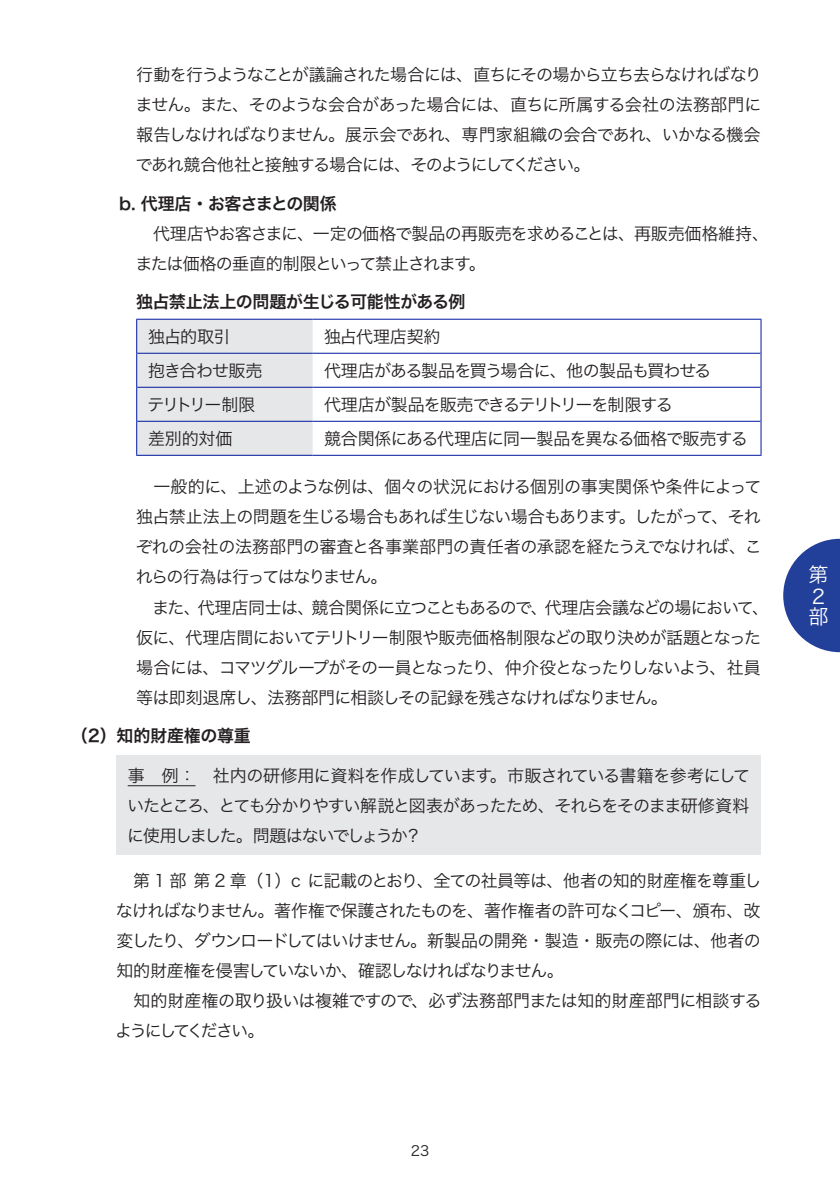
<style>
.page{position:relative;width:840px;height:1191px;background:#fff}
.page>*{position:absolute;margin:0;border:0;box-sizing:border-box;transform-origin:0 0}
.t1{font:20px/20.6px "Hira Kaku Pro W3";color:#fff}
.t2{font:17px/30px "Hira Kaku Pro W3";letter-spacing:-.05em;color:#231f20}
.t3{font:17px "Hira Kaku Pro W6";letter-spacing:-.025em;color:#231f20}
.t4{font:17px "Hira Kaku Pro W3";letter-spacing:-.01em;color:#231f20}
.t5{font:17px "Hira Kaku Pro W3";letter-spacing:-.125em;color:#231f20}
.t6{font:14px "Hira Kaku Pro W3";color:#231f20}
</style>
<div class="page">
<svg style="left:783px;top:539px;width:56px;height:113px"></svg>
<div style="left:137px;top:320px;width:175px;height:135px;background:#e6e7e9"></div>
<hr style="left:136px;top:319px;width:176px;height:1px;background:#00199f">
<hr style="left:136px;top:320px;width:1px;height:33px;background:#00199f">
<hr style="left:312px;top:319px;width:449px;height:1px;background:#00199f">
<hr style="left:760px;top:320px;width:1px;height:33px;background:#00199f">
<hr style="left:136px;top:353px;width:1px;height:34px;background:#00199f">
<hr style="left:760px;top:353px;width:1px;height:34px;background:#00199f">
<hr style="left:136px;top:387px;width:1px;height:34px;background:#00199f">
<hr style="left:760px;top:387px;width:1px;height:34px;background:#00199f">
<hr style="left:136px;top:421px;width:1px;height:34px;background:#00199f">
<hr style="left:760px;top:421px;width:1px;height:34px;background:#00199f">
<hr style="left:136px;top:455px;width:176px;height:1px;background:#00199f">
<hr style="left:312px;top:455px;width:449px;height:1px;background:#00199f">
<hr style="left:137px;top:353px;width:175px;height:1px;background:#00199f">
<hr style="left:312px;top:353px;width:448px;height:1px;background:#00199f">
<hr style="left:137px;top:387px;width:175px;height:1px;background:#00199f">
<hr style="left:312px;top:387px;width:448px;height:1px;background:#00199f">
<hr style="left:137px;top:421px;width:175px;height:1px;background:#00199f">
<hr style="left:312px;top:421px;width:448px;height:1px;background:#00199f">
<div style="left:116px;top:755px;width:644px;height:100px;background:#e6e7e9"></div>
<hr style="left:128px;top:785px;width:67px;height:1px;background:#231f20">
<p class="t2" style="left:135px;top:58px;width:627px;text-align:justify">行動を行うようなことが議論された場合には、直ちにその場から立ち去らなければなりません。また、そのような会合があった場合には、直ちに所属する会社の法務部門に報告しなければなりません。展示会であれ、専門家組織の会合であれ、いかなる機会であれ競合他社と接触する場合には、そのようにしてください。</p>
<p class="t3" style="left:119px;top:188px;width:219px">b. 代理店・お客さまとの関係</p>
<p class="t2" style="left:135px;top:217px;width:634px">　代理店やお客さまに、一定の価格で製品の再販売を求めることは、再販売価格維持、または価格の垂直的制限といって禁止されます。</p>
<p class="t3" style="left:136px;top:286px;width:330px">独占禁止法上の問題が生じる可能性がある例</p>
<p class="t2" style="left:148px;top:320px;width:84px">独占的取引</p>
<p class="t4" style="left:324px;top:321px;width:118px">独占代理店契約</p>
<p class="t2" style="left:148px;top:354px;width:116px">抱き合わせ販売</p>
<p class="t2" style="left:324px;top:354px;width:388px">代理店がある製品を買う場合に、他の製品も買わせる</p>
<p class="t5" style="left:147px;top:389px;width:109px">テリトリー制限</p>
<p class="t2" style="left:324px;top:388px;width:350px">代理店が製品を販売できるテリトリーを制限する</p>
<p class="t2" style="left:148px;top:422px;width:86px">差別的対価</p>
<p class="t2" style="left:324px;top:422px;width:425px">競合関係にある代理店に同一製品を異なる価格で販売する</p>
<p class="t2" style="left:136px;top:471px;width:634px">　一般的に、上述のような例は、個々の状況における個別の事実関係や条件によって独占禁止法上の問題を生じる場合もあれば生じない場合もあります。したがって、それぞれの会社の法務部門の審査と各事業部門の責任者の承認を経たうえでなければ、これらの行為は行ってはなりません。<br>　また、代理店同士は、競合関係に立つこともあるので、代理店会議などの場において、仮に、代理店間においてテリトリー制限や販売価格制限などの取り決めが話題となった場合には、コマツグループがその一員となったり、仲介役となったりしないよう、社員等は即刻退席し、法務部門に相談しその記録を残さなければなりません。</p>
<p class="t3" style="left:71px;top:720px;width:181px">（2）知的財産権の尊重</p>
<p class="t2" style="left:127px;top:759px;width:624px;text-align:justify">事　例：　社内の研修用に資料を作成しています。市販されている書籍を参考にしていたところ、とても分かりやすい解説と図表があったため、それらをそのまま研修資料に使用しました。問題はないでしょうか？</p>
<p class="t2" style="left:115px;top:864px;width:647px">　第 1 部 第 2 章（1）c に記載のとおり、全ての社員等は、他者の知的財産権を尊重しなければなりません。著作権で保護されたものを、著作権者の許可なくコピー、頒布、改変したり、ダウンロードしてはいけません。新製品の開発・製造・販売の際には、他者の知的財産権を侵害していないか、確認しなければなりません。<br>　知的財産権の取り扱いは複雑ですので、必ず法務部門または知的財産部門に相談するようにしてください。</p>
<p class="t6" style="left:410px;top:1138px;width:20px">23</p>
<p class="t1" style="left:808px;top:563px;width:21px">第<br>２部</p>
</div>
